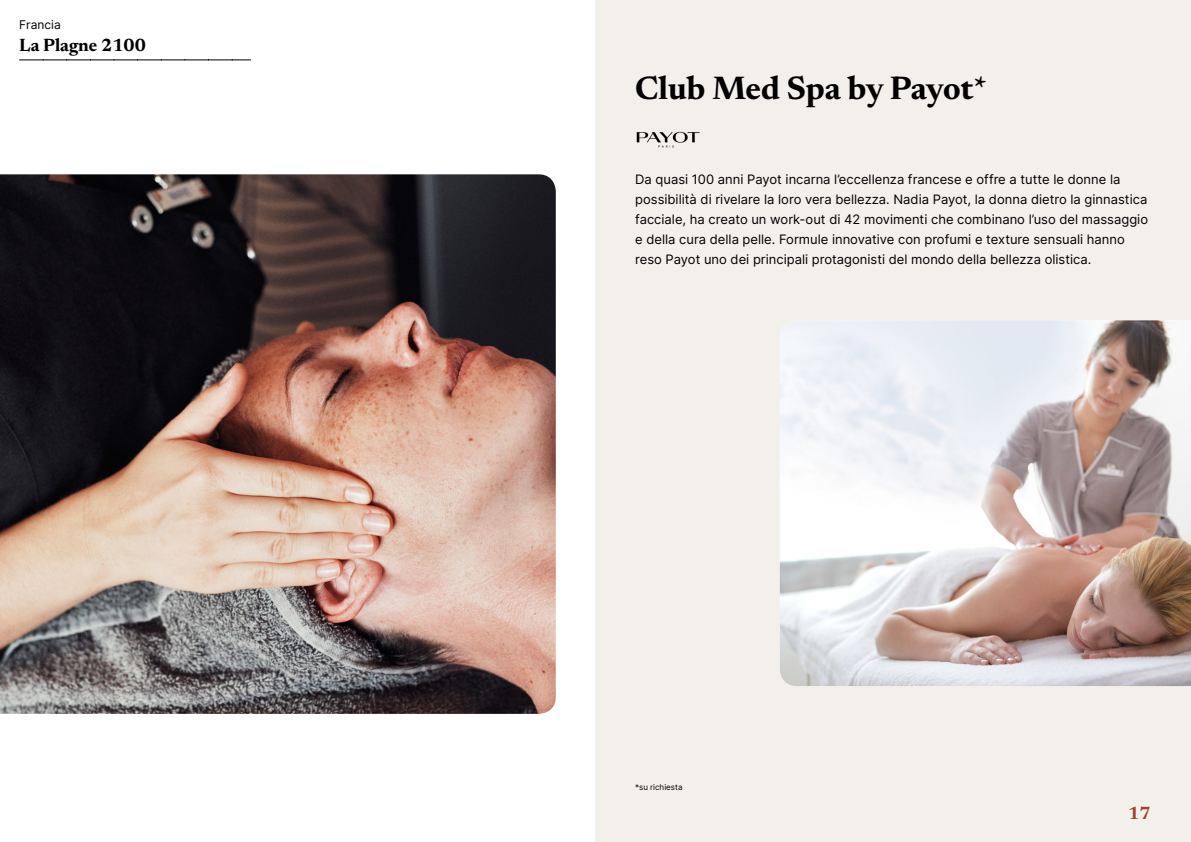
<style>
.page{position:relative;width:1191px;height:842px;background:#fff}
.page>*{position:absolute;margin:0;border:0;box-sizing:border-box;transform-origin:0 0}
.t1{font:700 33px "Newsreader 24 pt";letter-spacing:-.005em;color:#000}
.t2{font:700 18px "Newsreader 24 pt";color:#000}
.t3{font:700 18px "Newsreader 24 pt";color:#9d432c}
.t4{font:13px/20px "Inter";color:#000}
.t5{font:12px "Inter";color:#000}
.t6{font:8px "Inter";color:#000}
</style>
<div class="page">
<div style="left:595px;top:0;width:596px;height:842px;background:#f3f0ec"></div>
<img style="left:780px;top:320px;width:411px;height:366px">
<img style="left:0;top:174px;width:556px;height:540px">
<svg style="left:20px;top:60px;width:230px;height:1px"></svg>
<img style="left:636px;top:131px;width:64px;height:17px">
<p class="t5" style="left:19px;top:15px;width:43px">Francia</p>
<h2 class="t2" style="left:19px;top:32px;width:128px">La Plagne 2100</h2>
<h1 class="t1" style="left:635px;top:64px;width:353px">Club Med Spa by Payot*</h1>
<p class="t4" style="left:635px;top:169px;width:514px">Da quasi 100 anni Payot incarna l’eccellenza francese e offre a tutte le donne la possibilità di rivelare la loro vera bellezza. Nadia Payot, la donna dietro la ginnastica facciale, ha creato un work-out di 42 movimenti che combinano l’uso del massaggio e della cura della pelle. Formule innovative con profumi e texture sensuali hanno reso Payot uno dei principali protagonisti del mondo della bellezza olistica.</p>
<p class="t6" style="left:635px;top:781px;width:49px">*su richiesta</p>
<h2 class="t3" style="left:1128px;top:800px;width:24px">17</h2>
</div>
